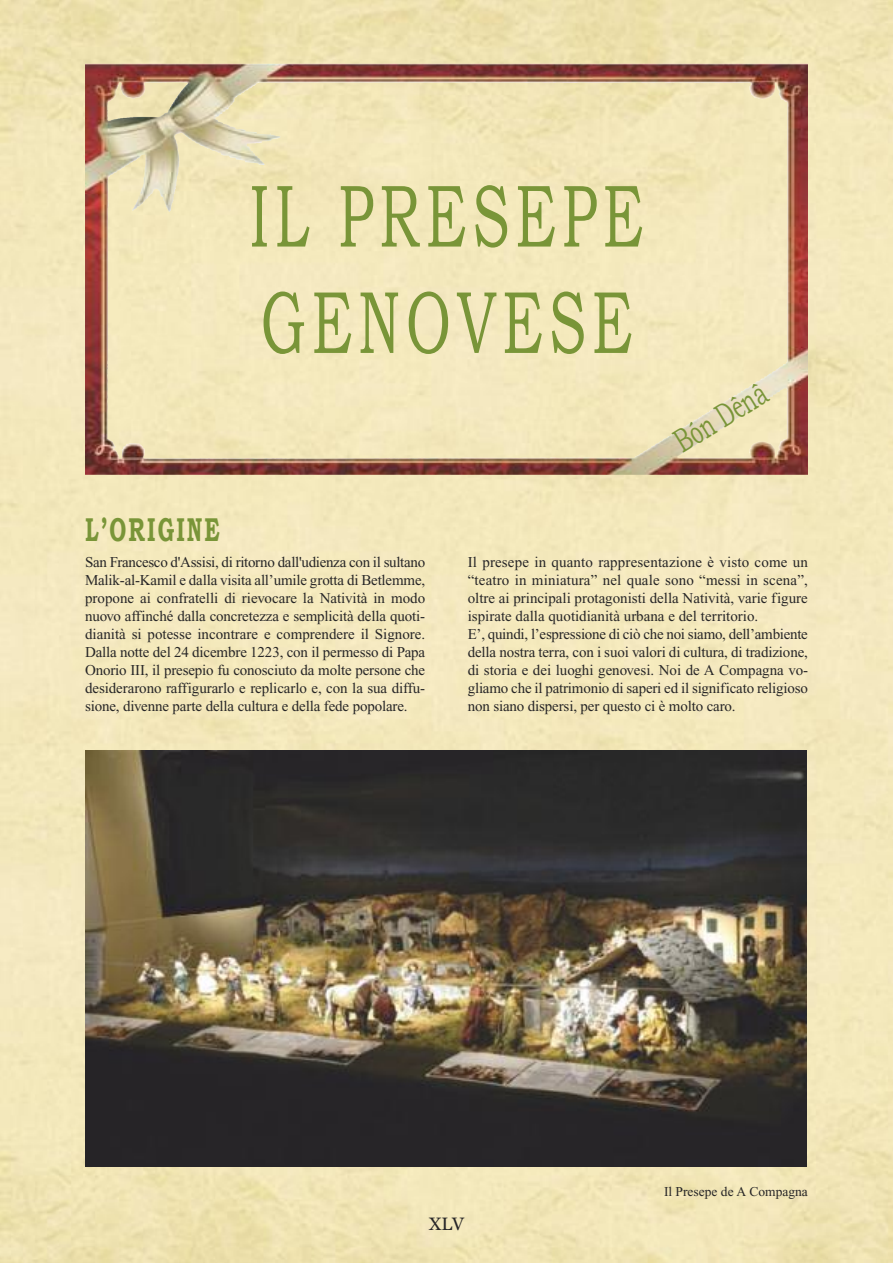
<style>
.page{position:relative;width:893px;height:1263px;background:#fff}
.page>*{position:absolute;margin:0;border:0;box-sizing:border-box;transform-origin:0 0}
.t1{font:88.65px/106.4px "Bookman Old Style";letter-spacing:.1em;color:#799538;scale:.64 1}
.t2{font:700 33px "Bookman Old Style";letter-spacing:.1em;color:#799538;scale:.64 1}
.t3{font:33px "Bookman Old Style";color:#799538;scale:.64 1}
.t4{font:18px "Georgia";color:#272627}
.t5{font:15px/18px "Times New Roman";letter-spacing:-.01em;color:#272627;text-align:justify}
.t6{font:13.5px "Times New Roman";color:#272627}
</style>
<div class="page">
<img style="left:0;top:0;width:893px;height:1263px">
<img style="left:85px;top:64px;width:723px;height:411px">
<img style="left:85px;top:751px;width:721px;height:415px">
<h1 class="t1" style="left:250px;top:162px;width:616px">IL PRESEPE<br>GENOVESE</h1>
<h2 class="t3" style="left:667px;top:426px;width:161px;rotate:-31deg">Bón Dênâ</h2>
<h2 class="t2" style="left:85px;top:510px;width:212px">L’ORIGINE</h2>
<p class="t5" style="left:85px;top:555px;width:342px">San Francesco d'Assisi, di ritorno dall'udienza con il sultano Malik-al-Kamil e dalla visita all’umile grotta di Betlemme, propone ai confratelli di rievocare la Natività in modo nuovo affinché dalla concretezza e semplicità della quoti&shy;dianità si potesse incontrare e comprendere il Signore.<br>Dalla notte del 24 dicembre 1223, con il permesso di Papa Onorio III, il presepio fu conosciuto da molte persone che desiderarono raffigurarlo e replicarlo e, con la sua diffu&shy;sione, divenne parte della cultura e della fede popolare.</p>
<p class="t5" style="left:468px;top:555px;width:342px;text-align:left">Il presepe in quanto rappresentazione è visto come un “teatro in miniatura” nel quale sono “messi in scena”, oltre ai principali protagonisti della Natività, varie figure ispirate dalla quotidianità urbana e del territorio.<br>E’, quindi, l’espressione di ciò che noi siamo, dell’ambiente della nostra terra, con i suoi valori di cultura, di tradizione, di storia e dei luoghi genovesi. Noi de A Compagna vo&shy;gliamo che il patrimonio di saperi ed il significato religioso non siano dispersi, per questo ci è molto caro.</p>
<p class="t6" style="left:664px;top:1187px;width:145px">Il Presepe de A Compagna</p>
<p class="t4" style="left:429px;top:1213px;width:37px">XLV</p>
</div>
